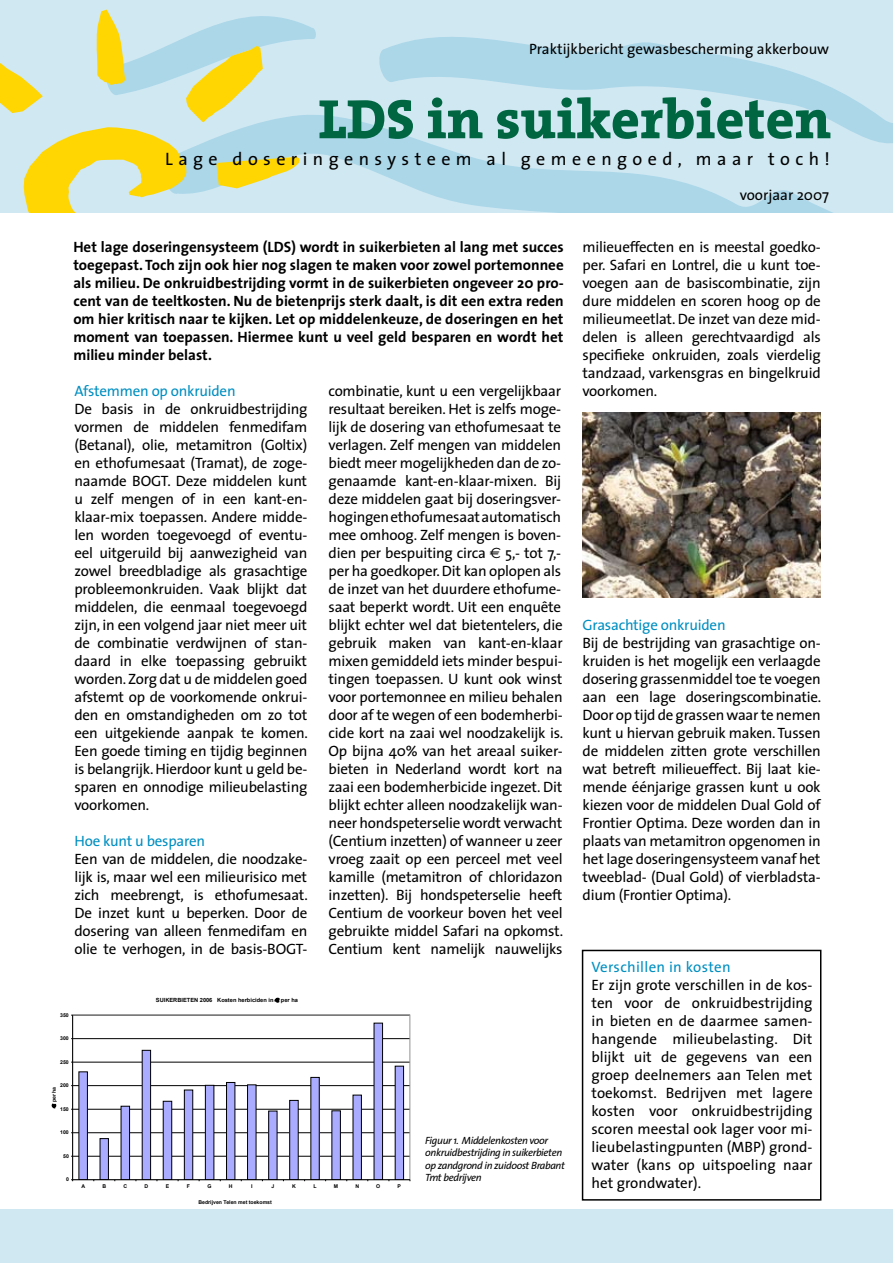
<style>
.page{position:relative;width:893px;height:1263px;background:#fff}
.page>*{position:absolute;margin:0;border:0;box-sizing:border-box;transform-origin:0 0}
.t1{font:800 55.95px "The Serif";color:#006642}
.t2{font:18px "The Sans";letter-spacing:.3em;color:#000}
.t3{font:15px/18px "The Sans";letter-spacing:-.015em;color:#000;text-align:justify}
.t4{font:700 15px/18px "The Sans";color:#000;text-align:justify}
.t5{font:15px "The Sans";letter-spacing:-.015em;color:#008fc1}
.t6{font:15px "The Sans";letter-spacing:.02em;color:#008fc1}
.t7{font:italic 10.5px/12.6px "The Sans";letter-spacing:-.035em;color:#000}
.t8{font:700 5.7px "Arial";color:#000}
.t9{font:700 5.25px "Arial";color:#000}
.s1{font-family:"Euro Sans"}
</style>
<div class="page">
<div style="left:582px;top:950px;width:239px;height:250px;border:2px solid #000"></div>
<div style="left:0;top:0;width:893px;height:213px;background:#d0e8f2"></div>
<svg style="left:316px;top:115px;width:517px;height:98px;fill:#abd7e9"></svg>
<svg style="left:378px;top:37px;width:515px;height:134px"></svg>
<svg style="left:0;top:9px;width:316px;height:204px"></svg>
<div style="left:0;top:1210px;width:893px;height:53px;background:#d0e8f2"></div>
<hr style="left:73px;top:1156px;width:337px;height:1px;background:#000">
<hr style="left:73px;top:1132px;width:337px;height:1px;background:#000">
<hr style="left:73px;top:1109px;width:337px;height:1px;background:#000">
<hr style="left:73px;top:1085px;width:337px;height:1px;background:#000">
<hr style="left:73px;top:1062px;width:337px;height:1px;background:#000">
<hr style="left:73px;top:1038px;width:337px;height:1px;background:#000">
<div style="left:72px;top:1015px;width:338px;height:165px;border:1px solid #929292"></div>
<div style="left:79px;top:1072px;width:8px;height:108px;background:#aaadff"></div>
<div style="left:79px;top:1071px;width:9px;height:109px;border:1px solid #000"></div>
<div style="left:100px;top:1138px;width:8px;height:42px;background:#aaadff"></div>
<div style="left:100px;top:1138px;width:9px;height:42px;border:1px solid #000"></div>
<div style="left:121px;top:1106px;width:9px;height:74px;background:#aaadff"></div>
<div style="left:121px;top:1106px;width:9px;height:74px;border:1px solid #000"></div>
<div style="left:142px;top:1050px;width:9px;height:130px;background:#aaadff"></div>
<div style="left:142px;top:1050px;width:9px;height:130px;border:1px solid #000"></div>
<div style="left:163px;top:1101px;width:9px;height:79px;background:#aaadff"></div>
<div style="left:184px;top:1090px;width:9px;height:90px;background:#aaadff"></div>
<div style="left:184px;top:1090px;width:9px;height:90px;border:1px solid #000"></div>
<div style="left:205px;top:1085px;width:9px;height:95px;background:#aaadff"></div>
<div style="left:205px;top:1085px;width:9px;height:95px;border:1px solid #000"></div>
<div style="left:226px;top:1082px;width:9px;height:98px;background:#aaadff"></div>
<div style="left:226px;top:1082px;width:9px;height:98px;border:1px solid #000"></div>
<div style="left:248px;top:1085px;width:8px;height:95px;background:#aaadff"></div>
<div style="left:247px;top:1084px;width:9px;height:96px;border:1px solid #000"></div>
<div style="left:269px;top:1111px;width:8px;height:69px;background:#aaadff"></div>
<div style="left:268px;top:1111px;width:9px;height:69px;border:1px solid #000"></div>
<div style="left:290px;top:1100px;width:8px;height:80px;background:#aaadff"></div>
<div style="left:289px;top:1100px;width:9px;height:80px;border:1px solid #000"></div>
<div style="left:311px;top:1077px;width:8px;height:103px;background:#aaadff"></div>
<div style="left:332px;top:1111px;width:8px;height:69px;background:#aaadff"></div>
<div style="left:332px;top:1110px;width:9px;height:70px;border:1px solid #000"></div>
<div style="left:353px;top:1095px;width:8px;height:85px;background:#aaadff"></div>
<div style="left:353px;top:1095px;width:9px;height:85px;border:1px solid #000"></div>
<div style="left:374px;top:1023px;width:9px;height:157px;background:#aaadff"></div>
<div style="left:374px;top:1023px;width:9px;height:157px;border:1px solid #000"></div>
<div style="left:395px;top:1066px;width:9px;height:114px;background:#aaadff"></div>
<div style="left:395px;top:1066px;width:9px;height:114px;border:1px solid #000"></div>
<hr style="left:72px;top:1015px;width:1px;height:165px;background:#000">
<hr style="left:73px;top:1179px;width:337px;height:1px;background:#000">
<svg style="left:275px;top:998px;width:4px;height:4px"></svg>
<svg style="left:52px;top:1104px;width:4px;height:4px"></svg>
<img style="left:583px;top:412px;width:238px;height:185px">
<p class="t3" style="left:529px;top:39px;width:302px">Praktijkbericht gewasbescherming akkerbouw</p>
<h1 class="t1" style="left:318px;top:72px;width:514px">LDS in suikerbieten</h1>
<p class="t2" style="left:165px;top:143px;width:666px">Lage doseringensysteem al gemeengoed, maar toch!</p>
<p class="t4" style="left:73px;top:238px;width:492px">Het lage doseringensysteem (LDS) wordt in suikerbieten al lang met succes toegepast. Toch zijn ook hier nog slagen te maken voor zowel portemonnee als milieu. De onkruidbestrijding vormt in de suikerbieten ongeveer 20 pro&shy;cent van de teeltkosten. Nu de bietenprijs sterk daalt, is dit een extra reden om hier kritisch naar te kijken. Let op middelenkeuze, de doseringen en het moment van toepassen. Hiermee kunt u veel geld besparen en wordt het milieu minder belast.</p>
<p class="t5" style="left:74px;top:378px;width:163px">Afstemmen op onkruiden</p>
<p class="t3" style="left:74px;top:399px;width:235px">De basis in de onkruidbestrijding vormen de middelen fenmedifam (Betanal), olie, metamitron (Goltix) en ethofumesaat (Tramat), de zoge&shy;naamde BOGT. Deze middelen kunt u zelf mengen of in een kant-en&shy;klaar-mix toepassen. Andere midde&shy;len worden toegevoegd of eventu&shy;eel uitgeruild bij aanwezigheid van zowel breedbladige als grasachtige probleemonkruiden. Vaak blijkt dat middelen, die eenmaal toegevoegd zijn, in een volgend jaar niet meer uit de combinatie verdwijnen of stan&shy;daard in elke toepassing gebruikt worden. Zorg dat u de middelen goed afstemt op de voorkomende onkrui&shy;den en omstandigheden om zo tot een uitgekiende aanpak te komen.<br>Een goede timing en tijdig beginnen is belangrijk. Hierdoor kunt u geld be&shy;sparen en onnodige milieubelasting voorkomen.</p>
<p class="t5" style="left:74px;top:828px;width:132px">Hoe kunt u besparen</p>
<p class="t3" style="left:74px;top:849px;width:235px">Een van de middelen, die noodzake&shy;lijk is, maar wel een milieurisico met zich meebrengt, is ethofumesaat.<br>De inzet kunt u beperken. Door de dosering van alleen fenmedifam en olie te verhogen, in de basis-BOGT-</p>
<p class="t9" style="left:60px;top:1013px;width:10px">350</p>
<p class="t9" style="left:60px;top:1036px;width:10px">300</p>
<p class="t9" style="left:60px;top:1060px;width:10px">250</p>
<p class="t9" style="left:60px;top:1083px;width:10px">200</p>
<p class="t9" style="left:52px;top:1108px;width:22px;rotate:-90deg"><span class="s1">€</span> per ha</p>
<p class="t9" style="left:60px;top:1107px;width:10px">150</p>
<p class="t8" style="left:156px;top:998px;width:144px">SUIKERBIETEN 2006 Kosten herbiciden in <span class="s1">€</span> per ha</p>
<p class="t3" style="left:329px;top:381px;width:236px;text-align:left">combinatie, kunt u een vergelijkbaar resultaat bereiken. Het is zelfs moge&shy;lijk de dosering van ethofumesaat te verlagen. Zelf mengen van middelen biedt meer mogelijkheden dan de zo&shy;genaamde kant-en-klaar-mixen. Bij deze middelen gaat bij doseringsver&shy;hogingen ethofumesaat automatisch mee omhoog. Zelf mengen is boven&shy;dien per bespuiting circa <span class="s1">€</span> 5,- tot 7,- per ha goedkoper. Dit kan oplopen als de inzet van het duurdere ethofume&shy;saat beperkt wordt. Uit een enquête blijkt echter wel dat bietentelers, die gebruik maken van kant-en-klaar mixen gemiddeld iets minder bespui&shy;tingen toepassen. U kunt ook winst voor portemonnee en milieu behalen door af te wegen of een bodemherbi&shy;cide kort na zaai wel noodzakelijk is.<br>Op bijna 40% van het areaal suiker&shy;bieten in Nederland wordt kort na zaai een bodemherbicide ingezet. Dit blijkt echter alleen noodzakelijk wan&shy;neer hondspeterselie wordt verwacht (Centium inzetten) of wanneer u zeer vroeg zaait op een perceel met veel kamille (metamitron of chloridazon inzetten). Bij hondspeterselie heeft Centium de voorkeur boven het veel gebruikte middel Safari na opkomst.<br>Centium kent namelijk nauwelijks</p>
<p class="t9" style="left:60px;top:1130px;width:10px">100</p>
<p class="t9" style="left:63px;top:1154px;width:7px">50</p>
<p class="t9" style="left:66px;top:1177px;width:4px">0</p>
<p class="t9" style="left:81px;top:1184px;width:5px">A</p>
<p class="t9" style="left:102px;top:1184px;width:5px">B</p>
<p class="t9" style="left:123px;top:1184px;width:5px">C</p>
<p class="t9" style="left:145px;top:1184px;width:5px">D</p>
<p class="t9" style="left:166px;top:1184px;width:5px">E</p>
<p class="t9" style="left:187px;top:1184px;width:5px">F</p>
<p class="t9" style="left:208px;top:1184px;width:6px">G</p>
<p class="t9" style="left:229px;top:1184px;width:5px">H</p>
<p class="t9" style="left:251px;top:1184px;width:3px">I</p>
<p class="t9" style="left:272px;top:1184px;width:4px">J</p>
<p class="t9" style="left:292px;top:1184px;width:5px">K</p>
<p class="t9" style="left:313px;top:1184px;width:5px">L</p>
<p class="t9" style="left:334px;top:1184px;width:6px">M</p>
<p class="t9" style="left:355px;top:1184px;width:5px">N</p>
<p class="t9" style="left:376px;top:1184px;width:6px">O</p>
<p class="t9" style="left:398px;top:1184px;width:5px">P</p>
<p class="t9" style="left:198px;top:1200px;width:75px">Bedrijven Telen met toekomst</p>
<p class="t7" style="left:425px;top:1133px;width:141px">Figuur 1. Middelenkosten voor onkruidbestrijding in suikerbieten op zandgrond in zuidoost Brabant<br>Tmt bedrijven</p>
<p class="t3" style="left:740px;top:186px;width:91px">voorjaar 2007</p>
<p class="t3" style="left:583px;top:237px;width:240px">milieueffecten en is meestal goedko&shy;per. Safari en Lontrel, die u kunt toe&shy;voegen aan de basiscombinatie, zijn dure middelen en scoren hoog op de milieumeetlat. De inzet van deze mid&shy;delen is alleen gerechtvaardigd als specifieke onkruiden, zoals vierdelig tandzaad, varkensgras en bingelkruid voorkomen.</p>
<p class="t5" style="left:583px;top:612px;width:145px">Grasachtige onkruiden</p>
<p class="t3" style="left:583px;top:633px;width:240px">Bij de bestrijding van grasachtige on&shy;kruiden is het mogelijk een verlaagde dosering grassenmiddel toe te voegen aan een lage doseringscombinatie.<br>Door op tijd de grassen waar te nemen kunt u hiervan gebruik maken. Tussen de middelen zitten grote verschillen wat betreft milieueffect. Bij laat kie&shy;mende éénjarige grassen kunt u ook kiezen voor de middelen Dual Gold of Frontier Optima. Deze worden dan in plaats van metamitron opgenomen in het lage doseringensysteem vanaf het tweeblad- (Dual Gold) of vierbladsta&shy;dium (Frontier Optima).</p>
<p class="t6" style="left:591px;top:954px;width:141px">Verschillen in kosten</p>
<p class="t3" style="left:591px;top:975px;width:223px">Er zijn grote verschillen in de kos&shy;ten voor de onkruidbestrijding in bieten en de daarmee samen&shy;hangende milieubelasting. Dit blijkt uit de gegevens van een groep deelnemers aan Telen met toekomst. Bedrijven met lagere kosten voor onkruidbestrijding scoren meestal ook lager voor mi&shy;lieubelastingpunten (MBP) grond&shy;water (kans op uitspoeling naar het grondwater).</p>
</div>
